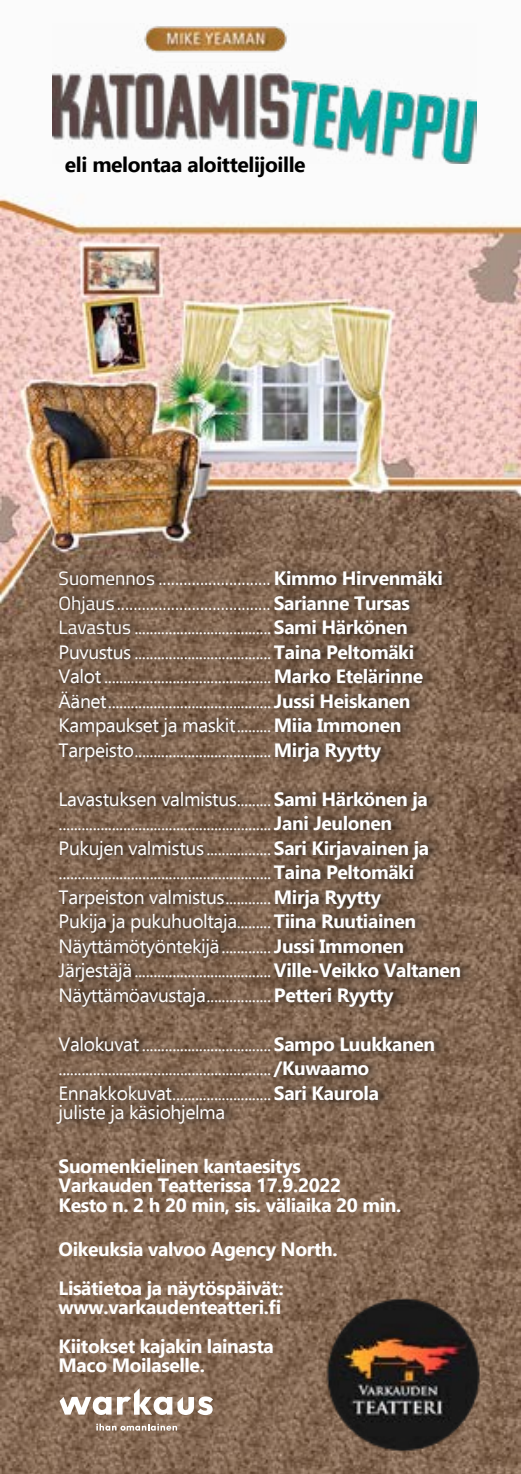
<style>
.page{position:relative;width:521px;height:1474px;background:#fff}
.page>*{position:absolute;margin:0;border:0;box-sizing:border-box;transform-origin:0 0}
.t1{font:700 21px "Ebrima";letter-spacing:-.02em;color:#000}
.t2{font:19.25px/24.5px "Ebrima";letter-spacing:-.02em;color:#fff}
.t3{font:700 19.25px/38.5px "Ebrima";letter-spacing:-.02em;color:#fff}
.t4{font:19.25px/24.5px "Titillium";color:#fff}
.s1{font-family:"Ebrima";font-weight:700}
.s2{font-family:"Titillium"}
.s3{font-weight:700}
</style>
<div class="page">
<img style="left:0;top:99px;width:521px;height:1374px">
<div style="left:53px;top:563px;width:421px;height:570px;background:#000;opacity:.75"></div>
<img style="left:52px;top:23px;width:424px;height:140px">
<img style="left:325px;top:1296px;width:157px;height:157px">
<svg style="left:60px;top:1388px;width:153px;height:26px"></svg>
<svg style="left:96px;top:1423px;width:81px;height:7px"></svg>
<p class="t1" style="left:65px;top:148px;width:242px">eli melontaa aloittelijoille</p>
<p class="t4" style="left:59px;top:565px;width:386px">Suomennos ........................... <span class="s1">Kimmo Hirvenmäki<br></span>Ohjaus..................................... <span class="s1">Sarianne Tursas</span></p>
<p class="t2" style="left:59px;top:614px;width:366px"><span class="s2">Lavastus</span> ....................................<span class="s3">Sami Härkönen </span>Puvustus ....................................<span class="s3">Taina Peltomäki </span>Valot ............................................<span class="s3">Marko Etelärinne </span>Äänet........................................... <span class="s3">Jussi Heiskanen </span>Kampaukset ja maskit......... <span class="s3">Miia Immonen </span>Tarpeisto....................................<span class="s3">Mirja Ryytty</span></p>
<p class="t2" style="left:59px;top:786px;width:404px">Lavastuksen valmistus......... <span class="s3">Sami Härkönen ja </span>........................................................ <span class="s3">Jani Jeulonen </span>Pukujen valmistus ................. <span class="s3">Sari Kirjavainen ja </span>........................................................<span class="s3">Taina Peltomäki </span>Tarpeiston valmistus............ <span class="s3">Mirja Ryytty<br></span>Pukija ja pukuhuoltaja......... <span class="s3">Tiina Ruutiainen </span>Näyttämötyöntekijä............. <span class="s3">Jussi Immonen </span>Järjestäjä....................................<span class="s3">Ville-Veikko Valtanen </span>Näyttämöavustaja................. <span class="s3">Petteri Ryytty</span></p>
<p class="t2" style="left:59px;top:1031px;width:378px">Valokuvat ..................................<span class="s3">Sampo Luukkanen </span>........................................................ <span class="s3">/Kuwaamo<br></span>Ennakkokuvat..........................<span class="s3">Sari Kaurola</span></p>
<p class="t2" style="left:59px;top:1099px;width:168px">juliste ja käsiohjelma</p>
<p class="t3" style="left:59px;top:1155px;width:344px;line-height:19.2px">Suomenkielinen kantaesitys<br>Varkauden Teatterissa 17.9.2022<br>Kesto n. 2 h 20 min, sis. väliaika 20 min.</p>
<p class="t3" style="left:59px;top:1229px;width:280px">Oikeuksia valvoo Agency North.<br>Lisätietoa ja näytöspäivät:</p>
<p class="t3" style="left:59px;top:1286px;width:224px">www.varkaudenteatteri.fi<br>Kiitokset kajakin lainasta</p>
<p class="t3" style="left:59px;top:1344px;width:148px">Maco Moilaselle.</p>
</div>
